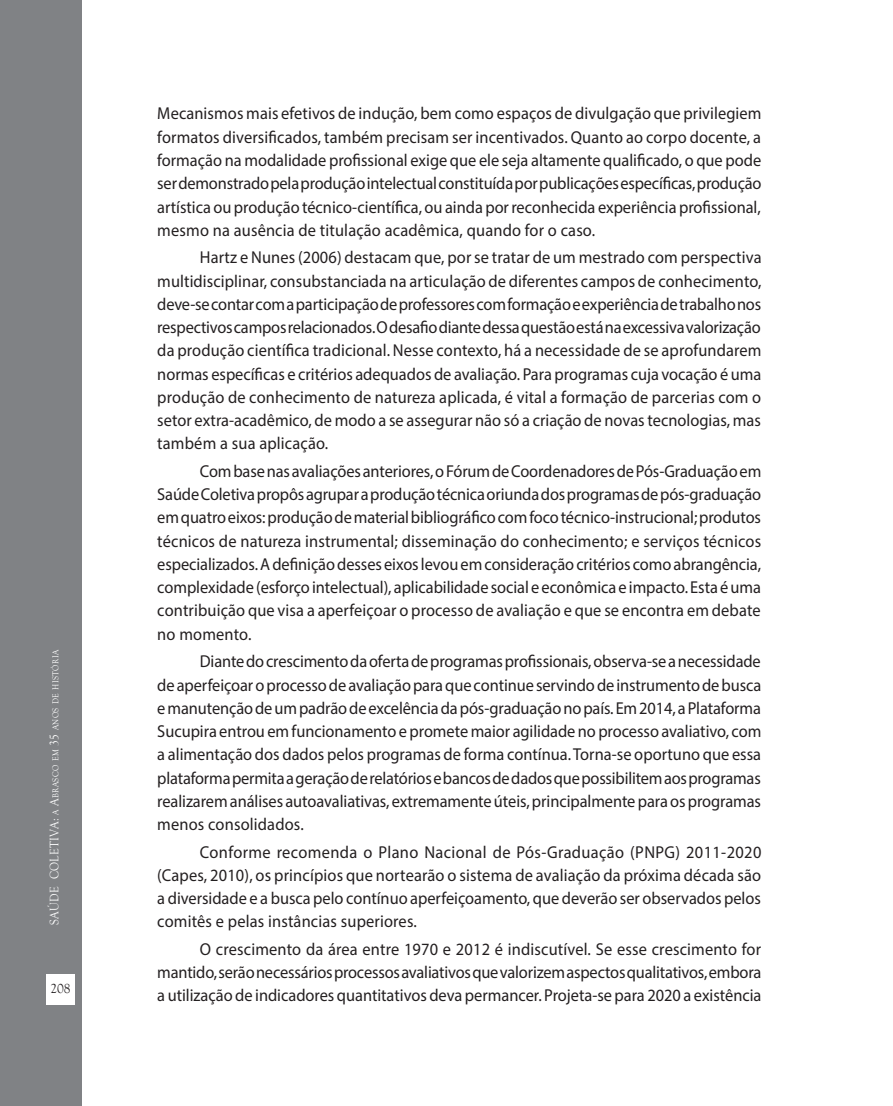
<style>
.page{position:relative;width:893px;height:1106px;background:#fff}
.page>*{position:absolute;margin:0;border:0;box-sizing:border-box;transform-origin:0 0}
.t1{font:17.25px/23.2px "Myriad Pro";letter-spacing:.01em;color:#231f20;text-align:justify;scale:.95 1}
.t2{font:13.5px "Goudy Old Style T";color:#231f20}
.t3{font:8.85px "Goudy Old Style T";letter-spacing:.04em;color:#fff;scale:.9 1}
.s1{font-size:12.75px}
</style>
<div class="page">
<div style="left:0;top:0;width:82px;height:1106px;background:#808285"></div>
<div style="left:46px;top:973px;width:29px;height:31px;background:#fff"></div>
<p class="t3" style="left:51px;top:925px;width:307px;rotate:-90deg"><span class="s1">SAÚDE COLETIVA:</span> a <span class="s1">A</span>brasco em <span class="s1">35</span> anos de história</p>
<p class="t2" style="left:50px;top:981px;width:22px">208</p>
<p class="t1" style="left:157px;top:102px;width:638px">Mecanismos mais efetivos de indução, bem como espaços de divulgação que privilegiem formatos diversificados, também precisam ser incentivados. Quanto ao corpo docente, a formação na modalidade profissional exige que ele seja altamente qualificado, o que pode ser demonstrado pela produção intelectual constituída por publicações específicas, produção artística ou produção técnico-científica, ou ainda por reconhecida experiência profissional, mesmo na ausência de titulação acadêmica, quando for o caso.</p>
<p class="t1" style="left:157px;top:245px;width:638px;text-indent:43px">Hartz e Nunes (2006) destacam que, por se tratar de um mestrado com perspectiva multidisciplinar, consubstanciada na articulação de diferentes campos de conhecimento, deve-se contar com a participação de professores com formação e experiência de trabalho nos respectivos campos relacionados. O desafio diante dessa questão está na excessiva valorização da produção científica tradicional. Nesse contexto, há a necessidade de se aprofundarem normas específicas e critérios adequados de avaliação. Para programas cuja vocação é uma produção de conhecimento de natureza aplicada, é vital a formação de parcerias com o setor extra-acadêmico, de modo a se assegurar não só a criação de novas tecnologias, mas também a sua aplicação.</p>
<p class="t1" style="left:157px;top:459px;width:637px;text-indent:43px">Com base nas avaliações anteriores, o Fórum de Coordenadores de Pós-Graduação em Saúde Coletiva propôs agrupar a produção técnica oriunda dos programas de pós-graduação em quatro eixos: produção de material bibliográfico com foco técnico-instrucional; produtos técnicos de natureza instrumental; disseminação do conhecimento; e serviços técnicos especializados. A definição desses eixos levou em consideração critérios como abrangência, complexidade (esforço intelectual), aplicabilidade social e econômica e impacto. Esta é uma contribuição que visa a aperfeiçoar o processo de avaliação e que se encontra em debate no momento.</p>
<p class="t1" style="left:157px;top:649px;width:637px;text-indent:43px">Diante do crescimento da oferta de programas profissionais, observa-se a necessidade de aperfeiçoar o processo de avaliação para que continue servindo de instrumento de busca e manutenção de um padrão de excelência da pós-graduação no país. Em 2014, a Plataforma Sucupira entrou em funcionamento e promete maior agilidade no processo avaliativo, com a alimentação dos dados pelos programas de forma contínua. Torna-se oportuno que essa plataforma permita a geração de relatórios e bancos de dados que possibilitem aos programas realizarem análises autoavaliativas, extremamente úteis, principalmente para os programas menos consolidados.</p>
<p class="t1" style="left:157px;top:840px;width:637px;text-indent:43px">Conforme recomenda o Plano Nacional de Pós-Graduação (PNPG) 2011-2020 (Capes, 2010), os princípios que nortearão o sistema de avaliação da próxima década são a diversidade e a busca pelo contínuo aperfeiçoamento, que deverão ser observados pelos comitês e pelas instâncias superiores.</p>
<p class="t1" style="left:157px;top:937px;width:637px;text-indent:43px">O crescimento da área entre 1970 e 2012 é indiscutível. Se esse crescimento for mantido, serão necessários processos avaliativos que valorizem aspectos qualitativos, embora a utilização de indicadores quantitativos deva permancer. Projeta-se para 2020 a existência</p>
</div>
